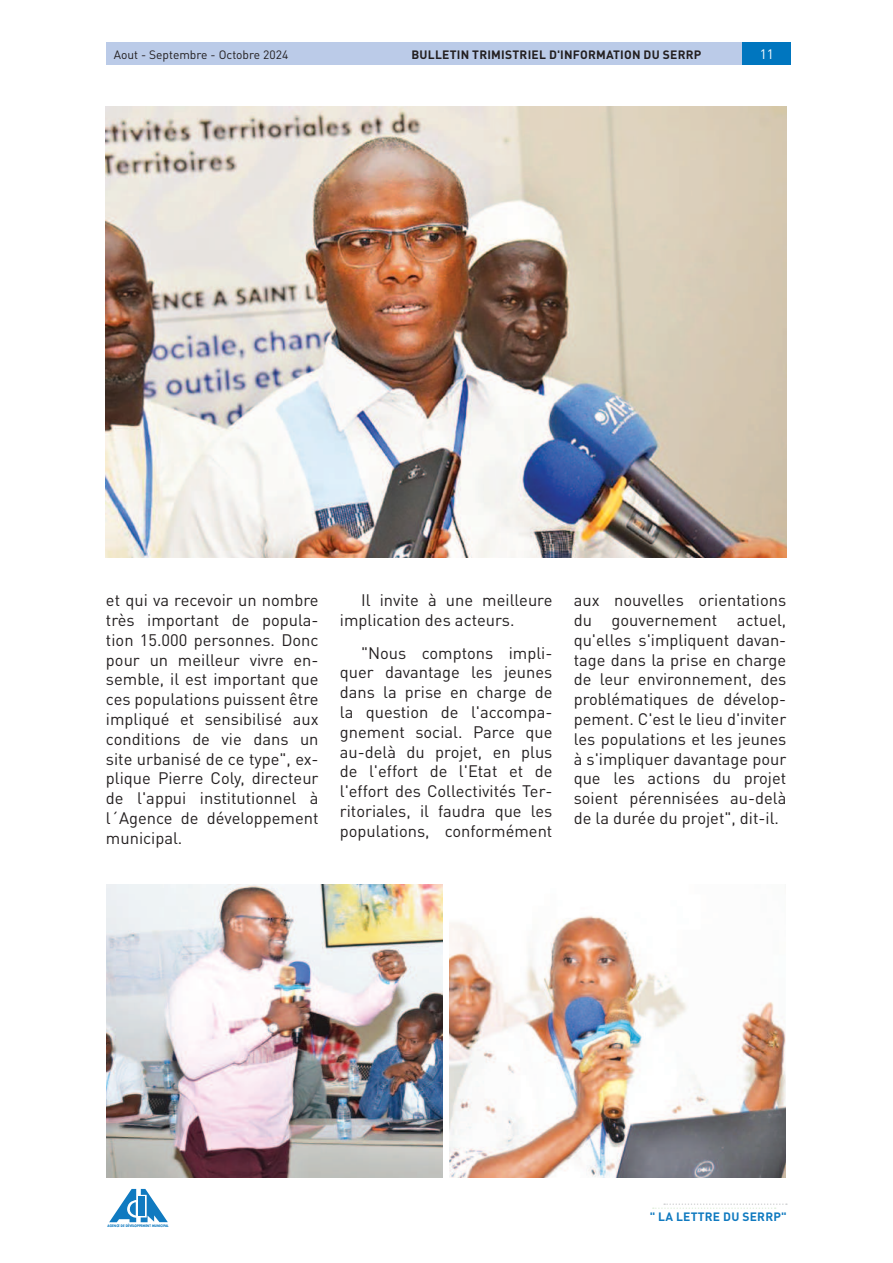
<style>
.page{position:relative;width:893px;height:1263px;background:#fff}
.page>*{position:absolute;margin:0;border:0;box-sizing:border-box;transform-origin:0 0}
.t1{font:16.5px/19.8px "DIN Pro";color:#231f20;text-align:justify}
.t2{font:13.5px "DIN Pro";color:#fff}
.t3{font:700 12px "DIN Pro";letter-spacing:.02em;color:#231f20}
.t4{font:12px "DIN Pro";color:#231f20}
.t5{font:700 12px "DIN Pro";letter-spacing:.02em;color:#107ac0}
.t6{font:700 3.3px "Futura";letter-spacing:.02em;color:#107ac0;scale:.83 1}
</style>
<div class="page">
<div style="left:167px;top:43px;width:624px;height:22px;background:#0076bf"></div>
<div style="left:106px;top:43px;width:635px;height:22px;background:#bbcbe8"></div>
<svg style="left:653px;top:1203px;width:134px;height:6px"></svg>
<svg style="left:109px;top:1189px;width:59px;height:33px"></svg>
<img style="left:106px;top:106px;width:681px;height:451px">
<img style="left:450px;top:915px;width:336px;height:263px">
<img style="left:106px;top:884px;width:336px;height:294px">
<p class="t4" style="left:114px;top:50px;width:176px">Aout - Septembre - Octobre 2024</p>
<p class="t3" style="left:411px;top:48px;width:291px">BULLETIN TRIMISTRIEL D'INFORMATION DU SERRP</p>
<p class="t2" style="left:760px;top:46px;width:16px">11</p>
<p class="t1" style="left:106px;top:590px;width:214px">et qui va recevoir un nombre très important de popula&shy;tion 15.000 personnes. Donc pour un meilleur vivre en&shy;semble, il est important que ces populations puissent être impliqué et sensibilisé aux conditions de vie dans un site urbanisé de ce type", ex&shy;plique Pierre Coly, directeur de l'appui institutionnel à l´Agence de développement municipal.</p>
<p class="t1" style="left:340px;top:590px;width:214px;text-indent:21px">Il invite à une meilleure implication des acteurs.</p>
<p class="t1" style="left:340px;top:643px;width:214px;text-indent:21px">"Nous comptons impli&shy;quer davantage les jeunes dans la prise en charge de la question de l'accompa&shy;gnement social. Parce que au-delà du projet, en plus de l'effort de l'Etat et de l'effort des Collectivités Ter&shy;ritoriales, il faudra que les populations, conformément</p>
<p class="t1" style="left:574px;top:590px;width:214px">aux nouvelles orientations du gouvernement actuel, qu'elles s'impliquent davan&shy;tage dans la prise en charge de leur environnement, des problématiques de dévelop&shy;pement. C'est le lieu d'inviter les populations et les jeunes à s'impliquer davantage pour que les actions du projet soient pérennisées au-delà de la durée du projet", dit-il.</p>
<p class="t6" style="left:108px;top:1223px;width:75px">AGENCE DE DÉVELOPPEMENT MUNICIPAL</p>
<p class="t5" style="left:650px;top:1209px;width:138px">" LA LETTRE DU SERRP"</p>
</div>
